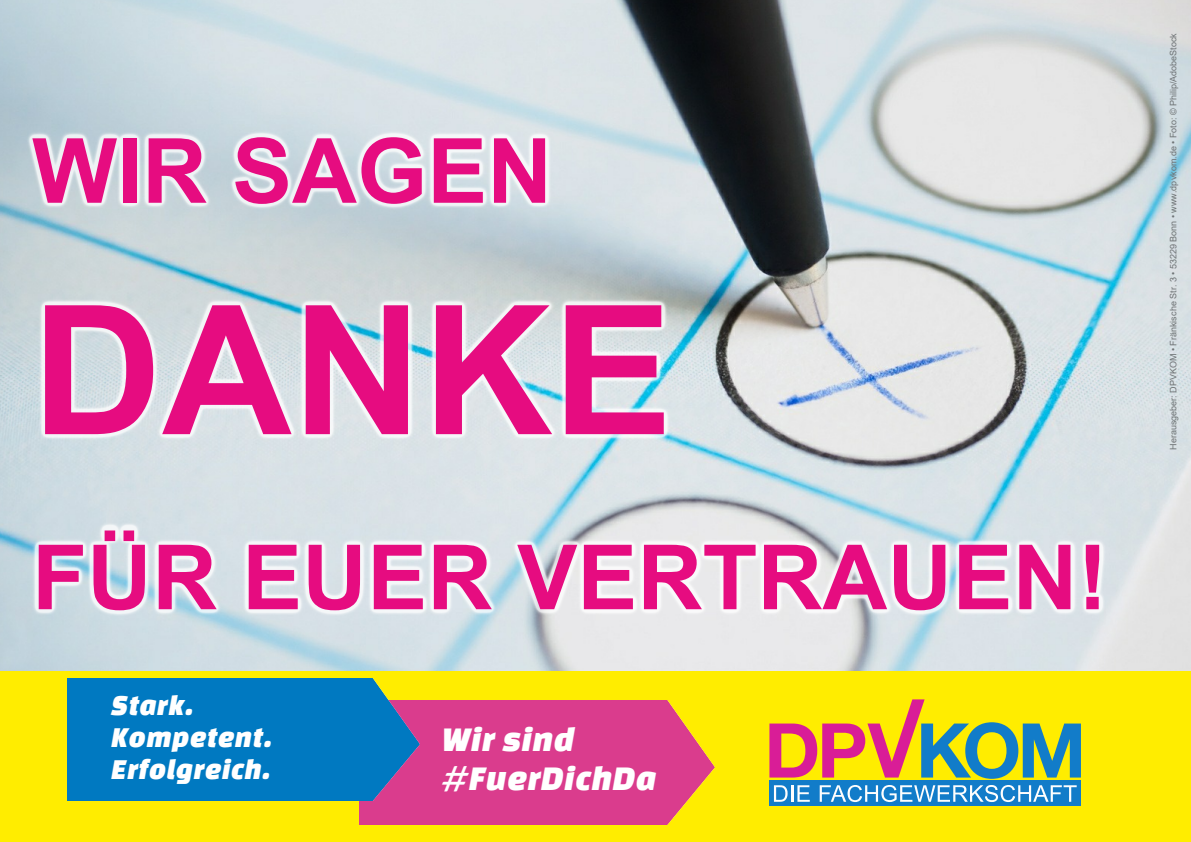
<style>
.page{position:relative;width:1191px;height:842px;background:#fff}
.page>*{position:absolute;margin:0;border:0;box-sizing:border-box;transform-origin:0 0}
.t1{font:700 180px "Arial";color:#e60c80}
.t2{font:700 90px "Arial";color:#e60c80}
.t3{font:italic 36px/38.3px "Changa One";color:#fff}
.t4{font:italic 30px/31.9px "Changa One";color:#fff}
.t5{font:9px "Arial";color:#6e7375}
</style>
<div class="page">
<img style="left:0;top:0;width:1191px;height:671px">
<img style="left:25px;top:88px;width:1166px;height:583px">
<div style="left:0;top:671px;width:1191px;height:171px;background:#ffed00"></div>
<img style="left:360px;top:701px;width:354px;height:123px">
<div style="left:68px;top:678px;width:352px;height:123px;background:#0079c1"></div>
<svg style="left:769px;top:699px;width:312px;height:80px"></svg>
<div style="left:769px;top:780px;width:312px;height:25px;background:#127cc9"></div>
<svg style="left:774px;top:785px;width:35px;height:17px"></svg>
<svg style="left:819px;top:785px;width:257px;height:17px"></svg>
<h2 class="t2" style="left:32px;top:137px;width:522px">WIR SAGEN</h2>
<h1 class="t1" style="left:32px;top:303px;width:642px">DANKE</h1>
<h2 class="t2" style="left:32px;top:544px;width:1077px">FÜR EUER VERTRAUEN!</h2>
<h3 class="t4" style="left:111px;top:689px;width:162px">Stark.<br>Kompetent.<br>Erfolgreich.</h3>
<h3 class="t3" style="left:442px;top:719px;width:216px">Wir sind #FuerDichDa</h3>
<p class="t5" style="left:1170px;top:450px;width:418px;rotate:-90deg">Herausgeber: DPVKOM • Fränkische Str. 3 • 53229 Bonn • www.dpvkom.de • Foto: © Philip/AdobeStock</p>
</div>
